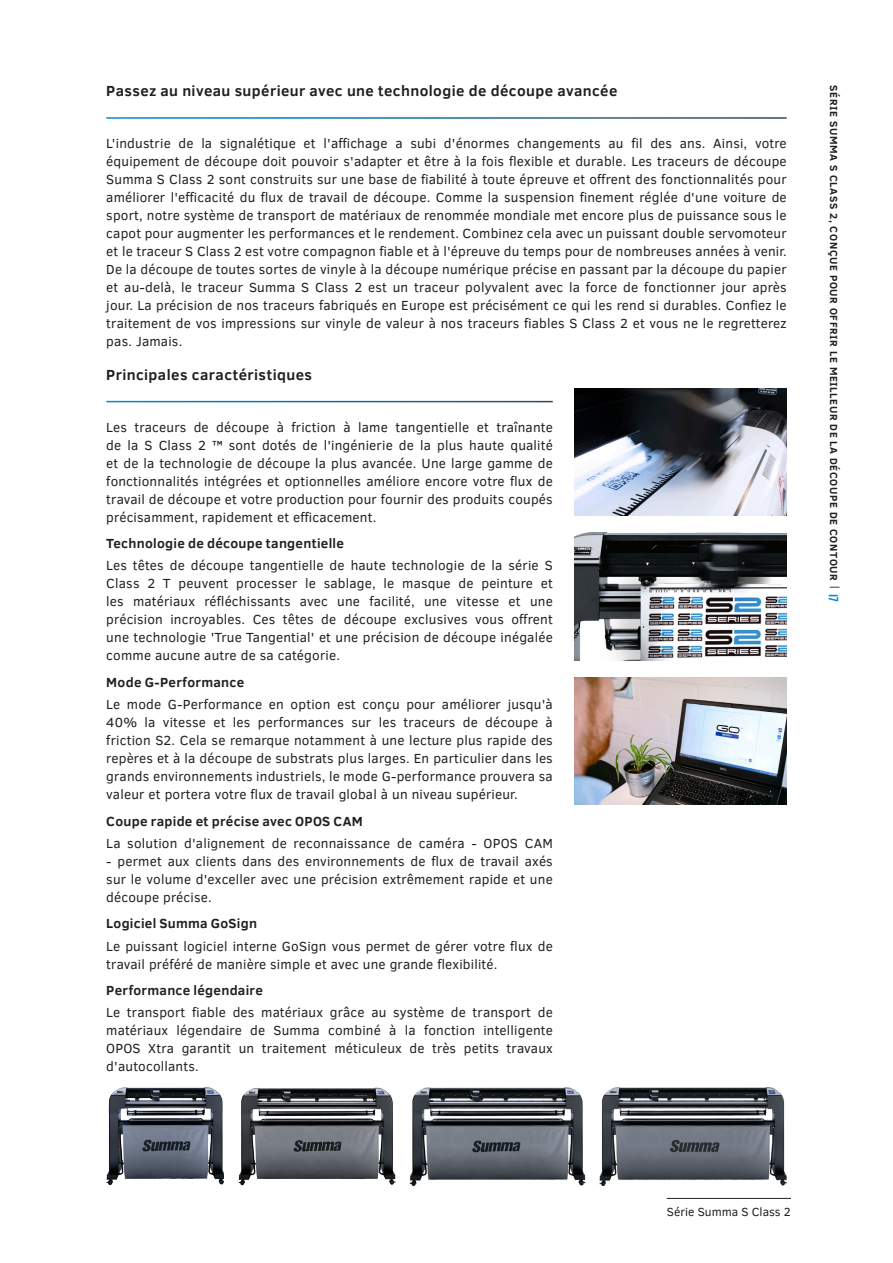
<style>
.page{position:relative;width:893px;height:1263px;background:#fff}
.page>*{position:absolute;margin:0;border:0;box-sizing:border-box;transform-origin:0 0}
.Subtitel{font:700 15px "Clear Sans";letter-spacing:.03em;color:#231f20}
.t1{font:13.5px/18px "Clear Sans";letter-spacing:.015em;color:#231f20;text-align:justify}
.Subtitel_w_o_line{font:700 13.5px "Clear Sans";letter-spacing:.02em;color:#231f20}
.Footnote{font:12px "Clear Sans";color:#231f20}
.t2{font:700 10.5px "Clear Sans";letter-spacing:.06em;color:#231f20}
.s1{font-weight:400}
.s2{font-family:"Rift";font-size:13.5px;color:#008cd2}
</style>
<div class="page">
<img style="left:574px;top:533px;width:213px;height:127px">
<img style="left:574px;top:388px;width:213px;height:128px">
<img style="left:574px;top:677px;width:213px;height:128px">
<img style="left:599px;top:1088px;width:188px;height:97px">
<img style="left:409px;top:1087px;width:177px;height:100px">
<img style="left:238px;top:1087px;width:158px;height:99px">
<img style="left:106px;top:1087px;width:117px;height:98px">
<hr style="left:667px;top:1198px;width:124px;height:1px;background:#231f20">
<p class="Subtitel" style="left:106px;top:80px;width:513px">Passez au niveau supérieur avec une technologie de découpe avancée</p>
<p class="t1" style="left:106px;top:134px;width:682px">L'industrie de la signalétique et l'affichage a subi d'énormes changements au fil des ans. Ainsi, votre équipement de découpe doit pouvoir s'adapter et être à la fois flexible et durable. Les traceurs de découpe Summa S Class 2 sont construits sur une base de fiabilité à toute épreuve et offrent des fonctionnalités pour améliorer l'efficacité du flux de travail de découpe. Comme la suspension finement réglée d'une voiture de sport, notre système de transport de matériaux de renommée mondiale met encore plus de puissance sous le capot pour augmenter les performances et le rendement. Combinez cela avec un puissant double servomoteur et le traceur S Class 2 est votre compagnon fiable et à l'épreuve du temps pour de nombreuses années à venir.</p>
<p class="t1" style="left:106px;top:260px;width:682px">De la découpe de toutes sortes de vinyle à la découpe numérique précise en passant par la découpe du papier et au-delà, le traceur Summa S Class 2 est un traceur polyvalent avec la force de fonctionner jour après jour. La précision de nos traceurs fabriqués en Europe est précisément ce qui les rend si durables. Confiez le traitement de vos impressions sur vinyle de valeur à nos traceurs fiables S Class 2 et vous ne le regretterez pas. Jamais.</p>
<p class="Subtitel" style="left:106px;top:363px;width:207px">Principales caractéristiques</p>
<p class="t1" style="left:106px;top:418px;width:448px">Les traceurs de découpe à friction à lame tangentielle et traînante de la S Class 2 ™ sont dotés de l'ingénierie de la plus haute qualité et de la technologie de découpe la plus avancée. Une large gamme de fonctionnalités intégrées et optionnelles améliore encore votre flux de travail de découpe et votre production pour fournir des produits coupés précisamment, rapidement et efficacement.</p>
<p class="Subtitel_w_o_line" style="left:106px;top:534px;width:239px">Technologie de découpe tangentielle</p>
<p class="t1" style="left:106px;top:557px;width:448px">Les têtes de découpe tangentielle de haute technologie de la série S Class 2 T peuvent processer le sablage, le masque de peinture et les matériaux réfléchissants avec une facilité, une vitesse et une précision incroyables. Ces têtes de découpe exclusives vous offrent une technologie 'True Tangential' et une précision de découpe inégalée comme aucune autre de sa catégorie.</p>
<p class="Subtitel_w_o_line" style="left:106px;top:672px;width:139px">Mode G-Performance</p>
<p class="t1" style="left:106px;top:695px;width:448px">Le mode G-Performance en option est conçu pour améliorer jusqu'à 40% la vitesse et les performances sur les traceurs de découpe à friction S2. Cela se remarque notamment à une lecture plus rapide des repères et à la découpe de substrats plus larges. En particulier dans les grands environnements industriels, le mode G-performance prouvera sa valeur et portera votre flux de travail global à un niveau supérieur.</p>
<p class="Subtitel_w_o_line" style="left:106px;top:811px;width:258px">Coupe rapide et précise avec OPOS CAM</p>
<p class="t1" style="left:106px;top:834px;width:448px">La solution d'alignement de reconnaissance de caméra - OPOS CAM</p>
<p class="t1" style="left:106px;top:852px;width:448px">- permet aux clients dans des environnements de flux de travail axés sur le volume d'exceller avec une précision extrêmement rapide et une découpe précise.</p>
<p class="Subtitel_w_o_line" style="left:106px;top:914px;width:152px">Logiciel Summa GoSign</p>
<p class="t1" style="left:106px;top:937px;width:448px">Le puissant logiciel interne GoSign vous permet de gérer votre flux de travail préféré de manière simple et avec une grande flexibilité.</p>
<p class="Subtitel_w_o_line" style="left:106px;top:981px;width:158px">Performance légendaire</p>
<p class="t1" style="left:106px;top:1004px;width:448px">Le transport fiable des matériaux grâce au système de transport de matériaux légendaire de Summa combiné à la fonction intelligente OPOS Xtra garantit un traitement méticuleux de très petits travaux d'autocollants.</p>
<p class="t2" style="left:842px;top:85px;width:518px;rotate:90deg">Série Summa S Class 2, conçue pour offrir le meilleur de la découpe de contour <span class="s1">|</span> <span class="s2">17</span></p>
<p class="Footnote" style="left:667px;top:1204px;width:126px">Série Summa S Class 2</p>
</div>
